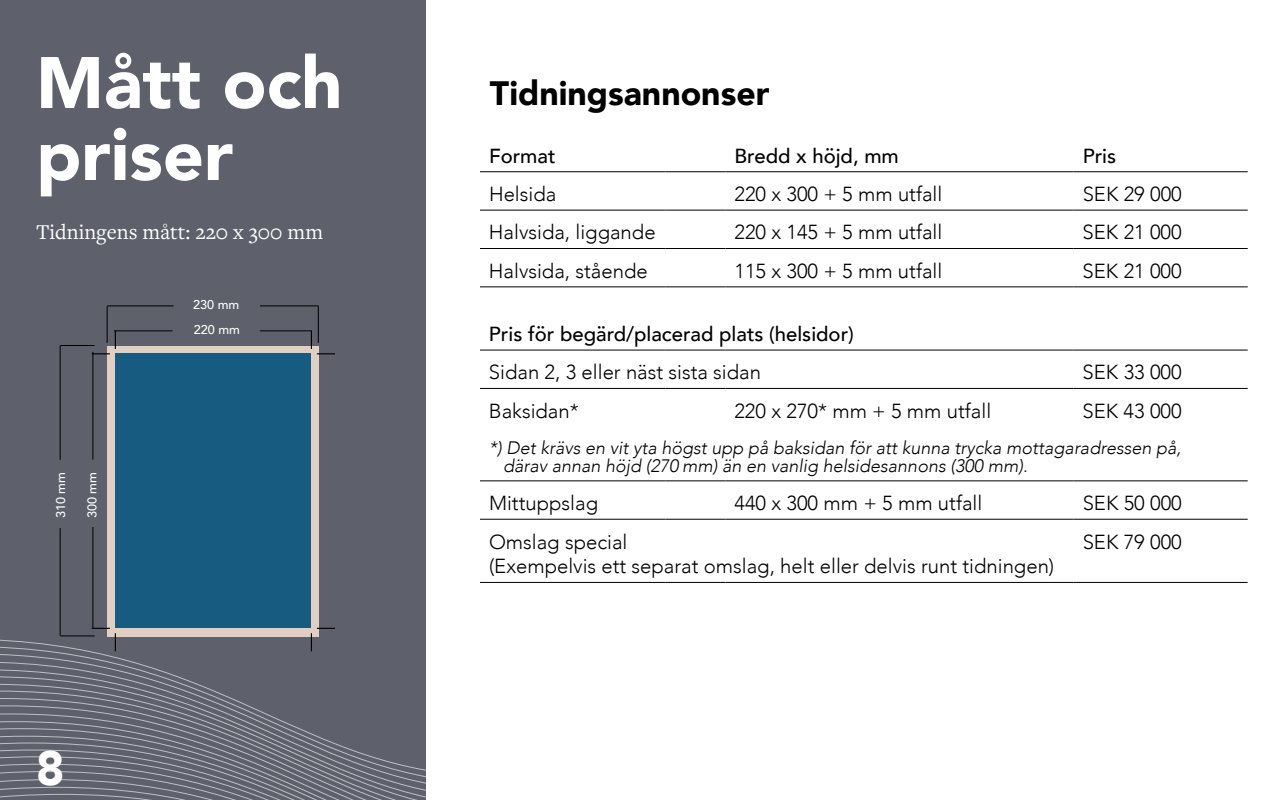
<style>
.page{position:relative;width:1280px;height:800px;background:#fff}
.page>*{position:absolute;margin:0;border:0;box-sizing:border-box;transform-origin:0 0}
.t1{font:900 72px/72px "Avenir";color:#fff}
.t2{font:900 48px "Avenir";color:#fff}
.t3{font:900 33.8px "Avenir";color:#000}
.t4{font:22px "Freight Text Pro";color:#fff}
.t5{font:300 20.3px/24.8px "Avenir";color:#000}
.t6{font:500 20.3px "Avenir";color:#000}
.t7{font:italic 300 18px/18px "Avenir";color:#000}
.t8{font:500 12.7px "Avenir";color:#fff}
</style>
<div class="page">
<hr style="left:480px;top:171px;width:186px;height:1px;background:#000">
<hr style="left:666px;top:171px;width:59px;height:1px;background:#000">
<hr style="left:725px;top:171px;width:349px;height:1px;background:#000">
<hr style="left:1074px;top:171px;width:174px;height:1px;background:#000">
<hr style="left:480px;top:210px;width:186px;height:1px;background:#000">
<hr style="left:666px;top:210px;width:59px;height:1px;background:#000">
<hr style="left:725px;top:210px;width:349px;height:1px;background:#000">
<hr style="left:1074px;top:210px;width:174px;height:1px;background:#000">
<hr style="left:480px;top:248px;width:186px;height:1px;background:#000">
<hr style="left:666px;top:248px;width:59px;height:1px;background:#000">
<hr style="left:725px;top:248px;width:349px;height:1px;background:#000">
<hr style="left:1074px;top:248px;width:174px;height:1px;background:#000">
<hr style="left:480px;top:287px;width:186px;height:1px;background:#000">
<hr style="left:666px;top:287px;width:59px;height:1px;background:#000">
<hr style="left:725px;top:287px;width:349px;height:1px;background:#000">
<hr style="left:1074px;top:287px;width:174px;height:1px;background:#000">
<hr style="left:480px;top:350px;width:186px;height:1px;background:#000">
<hr style="left:666px;top:350px;width:59px;height:1px;background:#000">
<hr style="left:725px;top:350px;width:349px;height:1px;background:#000">
<hr style="left:1074px;top:350px;width:174px;height:1px;background:#000">
<hr style="left:480px;top:388px;width:186px;height:1px;background:#000">
<hr style="left:666px;top:388px;width:59px;height:1px;background:#000">
<hr style="left:725px;top:388px;width:349px;height:1px;background:#000">
<hr style="left:1074px;top:388px;width:174px;height:1px;background:#000">
<hr style="left:480px;top:481px;width:186px;height:1px;background:#000">
<hr style="left:666px;top:481px;width:59px;height:1px;background:#000">
<hr style="left:725px;top:481px;width:349px;height:1px;background:#000">
<hr style="left:1074px;top:481px;width:174px;height:1px;background:#000">
<hr style="left:480px;top:519px;width:186px;height:1px;background:#000">
<hr style="left:666px;top:519px;width:59px;height:1px;background:#000">
<hr style="left:725px;top:519px;width:349px;height:1px;background:#000">
<hr style="left:1074px;top:519px;width:174px;height:1px;background:#000">
<hr style="left:480px;top:582px;width:186px;height:1px;background:#000">
<hr style="left:666px;top:582px;width:59px;height:1px;background:#000">
<hr style="left:725px;top:582px;width:349px;height:1px;background:#000">
<hr style="left:1074px;top:582px;width:174px;height:1px;background:#000">
<div style="left:0;top:0;width:426px;height:800px;background:#5e616c"></div>
<svg style="left:0;top:599px;width:426px;height:201px"></svg>
<div style="left:108px;top:346px;width:211px;height:291px;background:#e1d0c2"></div>
<div style="left:115px;top:354px;width:196px;height:274px;background:#175b80"></div>
<svg style="left:92px;top:628px;width:24px;height:23px"></svg>
<svg style="left:93px;top:331px;width:23px;height:23px"></svg>
<svg style="left:311px;top:628px;width:24px;height:23px"></svg>
<svg style="left:311px;top:331px;width:24px;height:23px"></svg>
<hr style="left:114px;top:330px;width:59px;height:1px;background:#000">
<hr style="left:92px;top:527px;width:1px;height:101px;background:#000">
<hr style="left:107px;top:306px;width:67px;height:1px;background:#000">
<hr style="left:60px;top:528px;width:1px;height:108px;background:#000">
<hr style="left:60px;top:346px;width:1px;height:114px;background:#000">
<hr style="left:260px;top:330px;width:52px;height:1px;background:#000">
<hr style="left:92px;top:352px;width:1px;height:108px;background:#000">
<hr style="left:260px;top:306px;width:59px;height:1px;background:#000">
<hr style="left:107px;top:306px;width:1px;height:37px;background:#000">
<hr style="left:61px;top:636px;width:34px;height:1px;background:#000">
<hr style="left:61px;top:345px;width:34px;height:1px;background:#000">
<hr style="left:318px;top:306px;width:1px;height:37px;background:#000">
<h1 class="t1" style="left:36px;top:53px;width:308px">Mått och priser</h1>
<p class="t4" style="left:36px;top:224px;width:289px">Tidningens mått: 220 x 300 mm</p>
<p class="t8" style="left:193px;top:299px;width:48px">230 mm</p>
<p class="t8" style="left:56px;top:518px;width:48px;rotate:-90deg">310 mm</p>
<p class="t8" style="left:87px;top:518px;width:48px;rotate:-90deg">300 mm</p>
<h2 class="t2" style="left:36px;top:748px;width:30px">8</h2>
<p class="t8" style="left:194px;top:325px;width:48px">220 mm</p>
<h3 class="t3" style="left:490px;top:79px;width:281px">Tidningsannonser</h3>
<p class="t6" style="left:489px;top:147px;width:68px">Format</p>
<p class="t6" style="left:734px;top:147px;width:166px">Bredd x höjd, mm</p>
<p class="t6" style="left:1083px;top:147px;width:35px">Pris</p>
<p class="t5" style="left:489px;top:183px;width:69px">Helsida</p>
<p class="t5" style="left:734px;top:183px;width:209px">220 x 300 + 5 mm utfall</p>
<p class="t5" style="left:1083px;top:183px;width:101px">SEK 29 000</p>
<p class="t5" style="left:489px;top:222px;width:168px">Halvsida, liggande</p>
<p class="t5" style="left:734px;top:222px;width:209px">220 x 145 + 5 mm utfall</p>
<p class="t5" style="left:1083px;top:222px;width:101px">SEK 21 000</p>
<p class="t5" style="left:489px;top:260px;width:160px">Halvsida, stående</p>
<p class="t5" style="left:734px;top:260px;width:209px">115 x 300 + 5 mm utfall</p>
<p class="t5" style="left:1083px;top:260px;width:101px">SEK 21 000</p>
<p class="t6" style="left:489px;top:325px;width:366px">Pris för begärd/placerad plats (helsidor)</p>
<p class="t5" style="left:489px;top:362px;width:274px">Sidan 2, 3 eller näst sista sidan</p>
<p class="t5" style="left:1083px;top:362px;width:101px">SEK 33 000</p>
<p class="t5" style="left:489px;top:400px;width:91px">Baksidan*</p>
<p class="t5" style="left:734px;top:400px;width:258px">220 x 270* mm + 5 mm utfall</p>
<p class="t5" style="left:1083px;top:400px;width:101px">SEK 43 000</p>
<p class="t7" style="left:503px;top:440px;width:680px;text-indent:-14px">*) Det krävs en vit yta högst upp på baksidan för att kunna trycka mottagaradressen på, därav annan höjd (270 mm) än en vanlig helsidesannons (300 mm).</p>
<p class="t5" style="left:489px;top:492px;width:111px">Mittuppslag</p>
<p class="t5" style="left:734px;top:492px;width:249px">440 x 300 mm + 5 mm utfall</p>
<p class="t5" style="left:1083px;top:492px;width:101px">SEK 50 000</p>
<p class="t5" style="left:489px;top:531px;width:567px">Omslag special<br>(Exempelvis ett separat omslag, helt eller delvis runt tidningen)</p>
<p class="t5" style="left:1083px;top:531px;width:101px">SEK 79 000</p>
</div>
